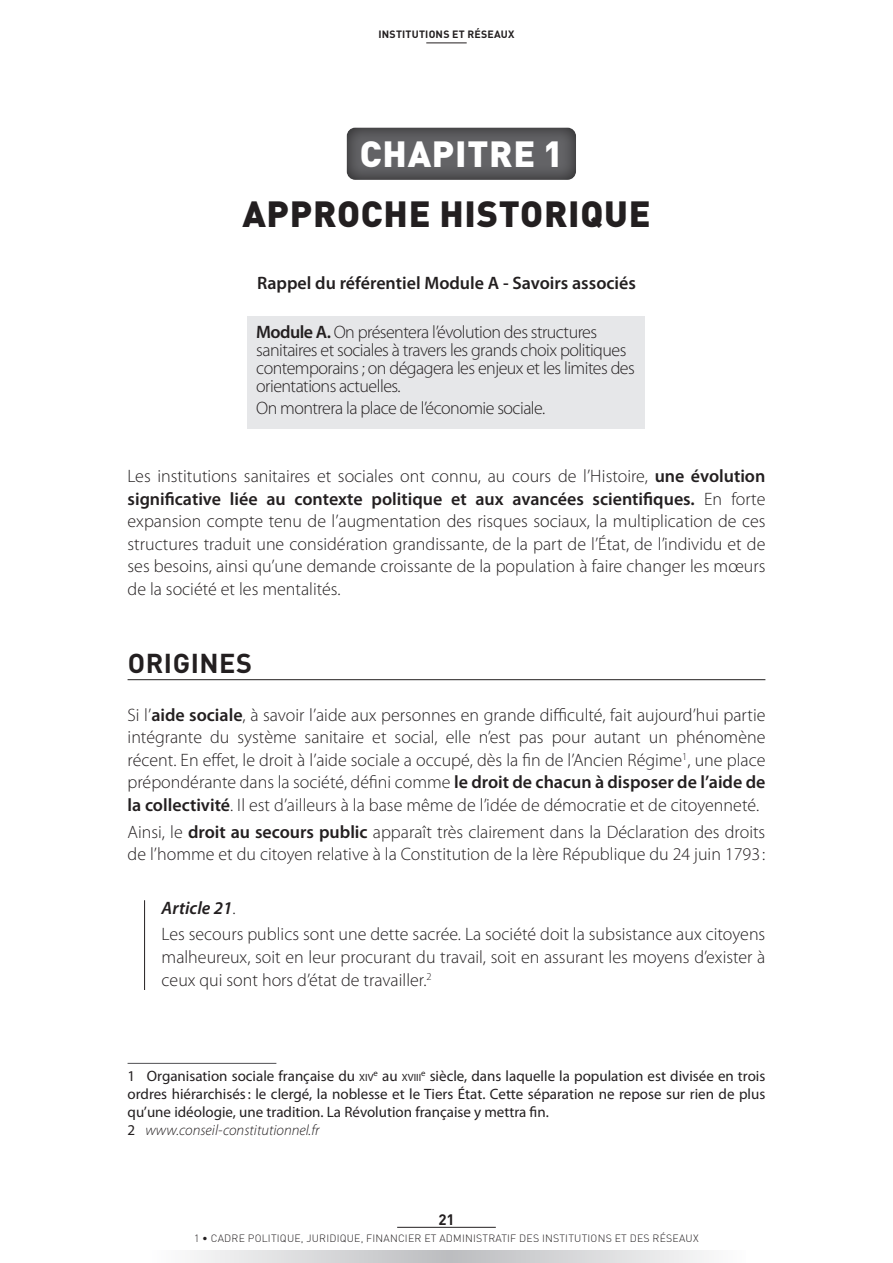
<style>
.page{position:relative;width:893px;height:1263px;background:#fff}
.page>*{position:absolute;margin:0;border:0;box-sizing:border-box;transform-origin:0 0}
.TITRE_CHAPITRE_-_SYN{font:900 36px "DIN Pro";letter-spacing:.02em;color:#231f20}
.t1{font:900 36px "DIN Pro";letter-spacing:.02em;color:#fff}
.T1{font:700 27px "DIN Pro";letter-spacing:.02em;color:#231f20}
.TEXTE_STANDARD{font:300 18px/22.5px "Myriad Pro";color:#231f20;text-align:justify}
.TEXTE_REFERENTIEL{font:300 18px/18px "Myriad Pro";letter-spacing:-.03em;color:#231f20}
.DOCUMENT_TEXTE{font:300 18px/22.5px "Myriad Pro";color:#231f20;text-align:justify}
.TEXTE_STANDARD-2{font:600 18px "Myriad Pro";color:#231f20}
.DOCUMENT_TEXTE-2{font:italic 600 18px "Myriad Pro";color:#231f20}
.NOTES_BAS_DE_PAGE{font:15px/18px "Myriad Pro";color:#231f20;text-align:justify}
.NOTES_BAS_DE_PAGE-2{font:italic 300 15px "Myriad Pro";color:#231f20}
.t2{font:700 15px "DIN Pro";color:#231f20}
.t3{font:300 10.5px "DIN Pro";letter-spacing:.02em;color:#231f20}
.t4{font:700 10.5px "DIN Pro";letter-spacing:.02em;color:#231f20}
.NOTES_BAS_DE_PAGE-3{font:10.5px "Myriad Pro";color:#231f20}
.s1{font-weight:600}
.s2{font-weight:300;font-style:normal}
.s3{font-size:10.5px}
.s4{font-size:15px}
.s5{font-weight:400;font-style:normal}
</style>
<div class="page">
<hr style="left:397px;top:1227px;width:99px;height:1px;background:#231f20">
<svg style="left:194px;top:1250px;width:510px;height:13px;background:#d7d8da"></svg>
<hr style="left:426px;top:43px;width:41px;height:1px;background:#231f20">
<hr style="left:128px;top:679px;width:637px;height:1px;background:#231f20">
<hr style="left:144px;top:900px;width:1px;height:90px;background:#231f20">
<div style="left:346px;top:118px;width:263px;height:62px;background:#231f20;opacity:.75"></div>
<div style="left:248px;top:316px;width:397px;height:112px;background:#e6e7e9"></div>
<hr style="left:128px;top:1063px;width:148px;height:1px;background:#636366">
<p class="t4" style="left:378px;top:26px;width:137px">INSTITUTIONS ET RÉSEAUX</p>
<h1 class="t1" style="left:360px;top:123px;width:205px">CHAPITRE 1</h1>
<p class="TITRE_CHAPITRE_-_SYN" style="left:242px;top:183px;width:410px">APPROCHE HISTORIQUE</p>
<p class="TEXTE_STANDARD-2" style="left:257px;top:272px;width:380px">Rappel du référentiel Module A - Savoirs associés</p>
<p class="TEXTE_REFERENTIEL" style="left:256px;top:323px;width:380px"><span class="s1">Module A.</span> On présentera l’évolution des structures sanitaires et sociales à travers les grands choix politiques contemporains ; on dégagera les enjeux et les limites des orientations actuelles.</p>
<p class="TEXTE_REFERENTIEL" style="left:256px;top:399px;width:291px">On montrera la place de l’économie sociale.</p>
<p class="TEXTE_STANDARD" style="left:128px;top:465px;width:639px">Les institutions sanitaires et sociales ont connu, au cours de l’Histoire, <span class="s1">une évolution significative liée au contexte politique et aux avancées scientifiques.</span> En forte expansion compte tenu de l’augmentation des risques sociaux, la multiplication de ces structures traduit une considération grandissante, de la part de l’État, de l’individu et de ses besoins, ainsi qu’une demande croissante de la population à faire changer les mœurs de la société et les mentalités.</p>
<p class="T1" style="left:128px;top:641px;width:126px">ORIGINES</p>
<p class="TEXTE_STANDARD" style="left:128px;top:703px;width:639px">Si l’<span class="s1">aide sociale</span>, à savoir l’aide aux personnes en grande difficulté, fait aujourd’hui partie intégrante du système sanitaire et social, elle n’est pas pour autant un phénomène récent. En effet, le droit à l’aide sociale a occupé, dès la fin de l’Ancien Régime<sup>1</sup>, une place prépondérante dans la société, défini comme <span class="s1">le droit de chacun à disposer de l’aide de la collectivité</span>. Il est d’ailleurs à la base même de l’idée de démocratie et de citoyenneté.</p>
<p class="TEXTE_STANDARD" style="left:128px;top:820px;width:639px">Ainsi, le <span class="s1">droit au secours public</span> apparaît très clairement dans la Déclaration des droits de l’homme et du citoyen relative à la Constitution de la Ière République du 24 juin 1793:</p>
<p class="DOCUMENT_TEXTE-2" style="left:162px;top:896px;width:75px">Article 21<span class="s2">.</span></p>
<p class="DOCUMENT_TEXTE" style="left:162px;top:923px;width:605px">Les secours publics sont une dette sacrée. La société doit la subsistance aux citoyens malheureux, soit en leur procurant du travail, soit en assurant les moyens d’exister à ceux qui sont hors d’état de travailler.<sup>2</sup></p>
<p class="NOTES_BAS_DE_PAGE" style="left:128px;top:1067px;width:248px">1 Organisation sociale française du <span class="s3">XIV</span></p>
<p class="NOTES_BAS_DE_PAGE-3" style="left:374px;top:1071px;width:49px"><sup>e</sup> <span class="s4">au</span> XVIII</p>
<p class="NOTES_BAS_DE_PAGE" style="left:128px;top:1067px;width:639px;text-indent:294px"><sup>e</sup> siècle, dans laquelle la population est divisée en trois ordres hiérarchisés: le clergé, la noblesse et le Tiers État. Cette séparation ne repose sur rien de plus qu’une idéologie, une tradition. La Révolution française y mettra fin.</p>
<p class="NOTES_BAS_DE_PAGE-2" style="left:128px;top:1121px;width:193px"><span class="s5">2</span> www.conseil-constitutionnel.fr</p>
<p class="t2" style="left:438px;top:1207px;width:18px">21</p>
<p class="t3" style="left:194px;top:1230px;width:506px">1 • CADRE POLITIQUE, JURIDIQUE, FINANCIER ET ADMINISTRATIF DES INSTITUTIONS ET DES RÉSEAUX</p>
</div>
